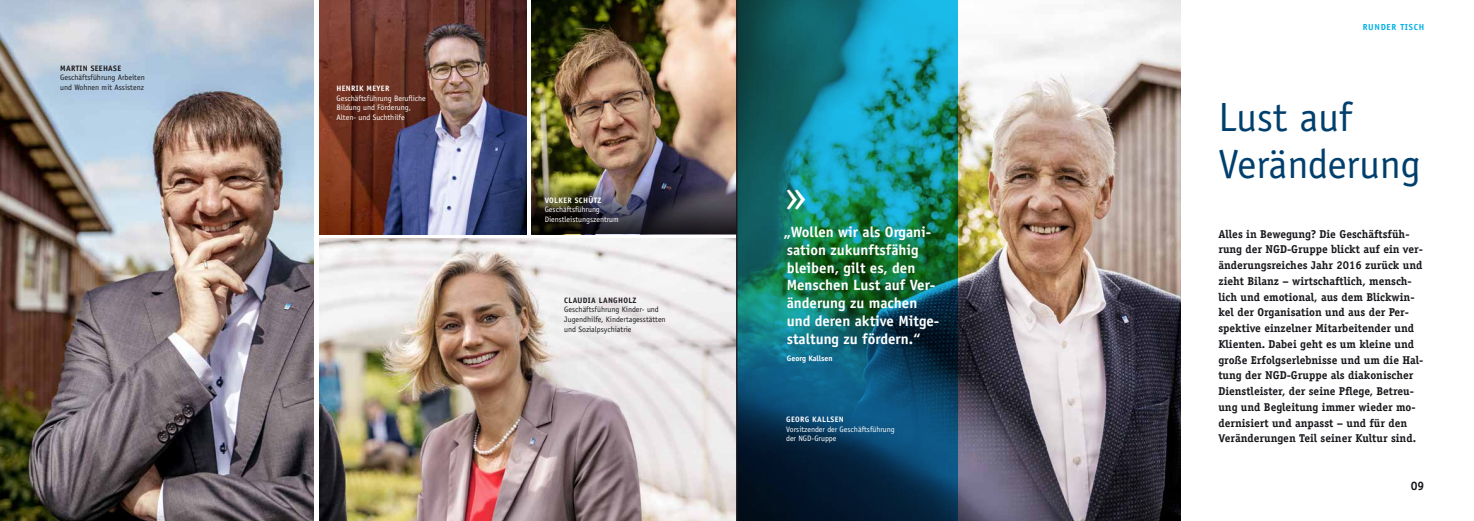
<style>
.page{position:relative;width:1474px;height:521px;background:#fff}
.page>*{position:absolute;margin:0;border:0;box-sizing:border-box;transform-origin:0 0}
.t1{font:43.66px "Officina Serif";color:#fff}
.t2{font:40.95px/46.5px "Officina Sans Std";color:#003f6d}
.t3{font:700 14.88px/17.8px "Officina Sans";color:#fff}
.t4{font:700 12.25px "Officina Sans Std";color:#1a171c}
.t5{font:700 11.38px/15.8px "Officina Serif";color:#1a171c}
.t6{font:700 8.75px "Officina Sans Std";letter-spacing:.08em;color:#00b0e6}
.t7{font:7.88px/9.6px "Officina Sans";color:#fff}
.t8{font:7.88px/9.6px "Officina Sans";color:#1a171c}
.t9{font:700 7.88px "Officina Sans";letter-spacing:.04em;color:#fff}
.t10{font:700 7.88px "Officina Sans";letter-spacing:.04em;color:#1a171c}
.t11{font:700 7.88px "Officina Sans";color:#fff}
</style>
<div class="page">
<img style="left:0;top:0;width:314px;height:521px">
<img style="left:957px;top:0;width:223px;height:521px">
<img style="left:319px;top:238px;width:417px;height:283px">
<img style="left:319px;top:0;width:207px;height:234px">
<img style="left:531px;top:0;width:205px;height:130px">
<img style="left:531px;top:130px;width:205px;height:104px">
<div style="left:526px;top:177px;width:108px;height:64px;background:#1a171c;opacity:.5"></div>
<svg style="left:737px;top:0;width:220px;height:521px;background:#0f646e"></svg>
<hr style="left:736px;top:0;width:1px;height:521px;background:#1a171c">
<p class="t10" style="left:60px;top:63px;width:62px">MARTIN SEEHASE</p>
<p class="t8" style="left:60px;top:73px;width:86px">Geschäftsführung Arbeiten und Wohnen mit Assistenz</p>
<p class="t9" style="left:336px;top:83px;width:54px">HENRIK MEYER</p>
<p class="t7" style="left:336px;top:93px;width:91px">Geschäftsführung Berufliche<br>Bildung und Förderung,<br>Alten- und Suchthilfe</p>
<p class="t9" style="left:544px;top:195px;width:58px">VOLKER SCHÜTZ</p>
<p class="t7" style="left:544px;top:205px;width:76px">Geschäftsführung<br>Dienstleistungszentrum</p>
<p class="t10" style="left:564px;top:295px;width:74px">CLAUDIA LANGHOLZ</p>
<p class="t8" style="left:564px;top:305px;width:103px">Geschäftsführung Kinder- und<br>Jugendhilfe, Kindertagesstätten und Sozialpsychiatrie</p>
<h1 class="t1" style="left:785px;top:170px;width:22px">»</h1>
<h3 class="t3" style="left:783px;top:223px;width:157px">„Wollen wir als Organi&shy;sation zukunftsfähig bleiben, gilt es, den<br>Menschen Lust auf Ver&shy;änderung zu machen und deren aktive Mitge&shy;staltung zu fördern.“</h3>
<p class="t11" style="left:787px;top:354px;width:47px">Georg Kallsen</p>
<p class="t9" style="left:786px;top:414px;width:59px">GEORG KALLSEN</p>
<p class="t7" style="left:786px;top:424px;width:110px">Vorsitzender der Geschäftsführung der NGD-Gruppe</p>
<p class="t6" style="left:1362px;top:22px;width:63px">RUNDER TISCH</p>
<h2 class="t2" style="left:1218px;top:94px;width:204px">Lust auf<br>Veränderung</h2>
<p class="t5" style="left:1218px;top:226px;width:206px">Alles in Bewegung? Die Geschäftsfüh&shy;rung der NGD-Gruppe blickt auf ein ver&shy;änderungsreiches Jahr 2016 zurück und zieht Bilanz – wirtschaftlich, mensch&shy;lich und emotional, aus dem Blickwin&shy;kel der Organisation und aus der Per&shy;spektive einzelner Mitarbeitender und Klienten. Dabei geht es um kleine und große Erfolgserlebnisse und um die Hal&shy;tung der NGD-Gruppe als diakonischer Dienstleister, der seine Pflege, Betreu&shy;ung und Begleitung immer wieder mo&shy;dernisiert und anpasst – und für den Veränderungen Teil seiner Kultur sind.</p>
<p class="t4" style="left:1410px;top:478px;width:15px">09</p>
</div>
